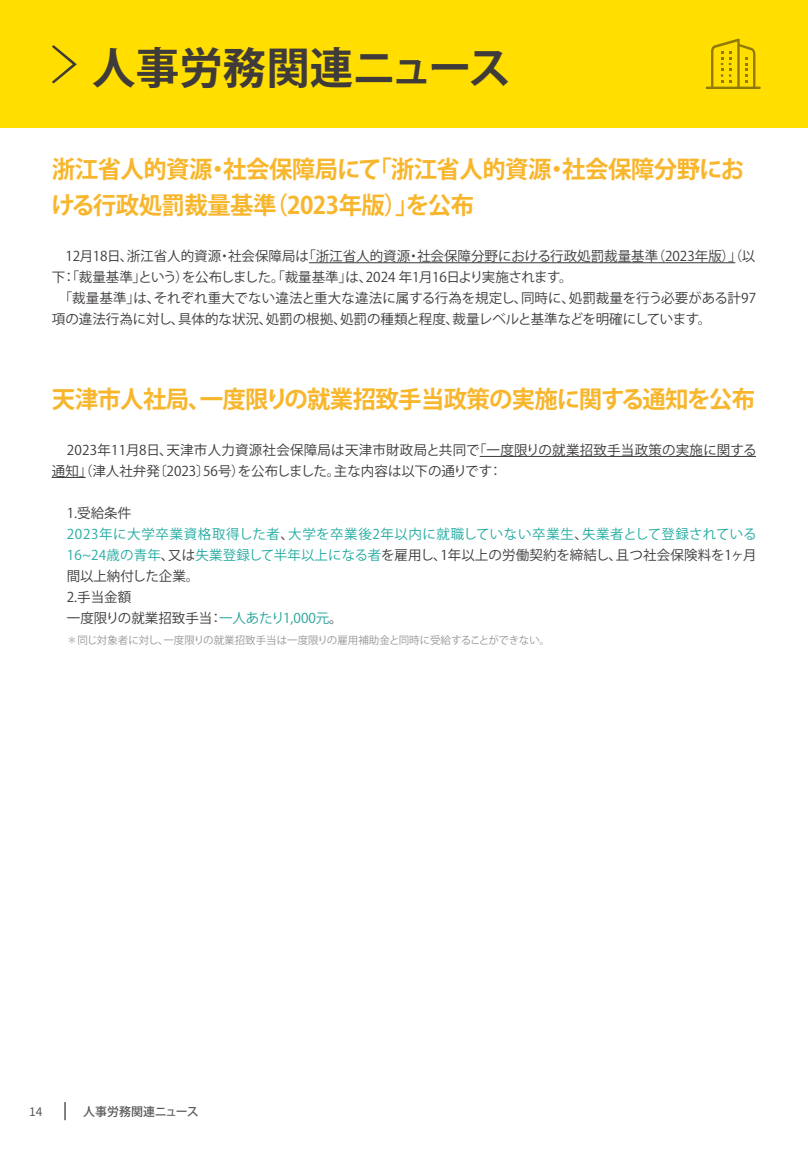
<style>
.page{position:relative;width:808px;height:1149px;background:#fff}
.page>*{position:absolute;margin:0;border:0;box-sizing:border-box;transform-origin:0 0}
.t1{font:700 43.5px "Koz Go Pro";color:#3f3b3a}
.t2{font:700 24px/36px "Koz Go Pro";letter-spacing:-.025em;color:#f8b62d}
.t3{font:13.5px/21px "Koz Go Pro";color:#3d3939}
.t4{font:13.5px/21px "Koz Go Pro";letter-spacing:.005em;color:#23aba1}
.t5{font:13.5px "Koz Go Pro";letter-spacing:-.03em;color:#3d3939}
.t6{font:500 12px "Koz Go Pro";color:#595757}
.t7{font:10.5px "Koz Go Pro";color:#97979a}
.s1{color:#3d3939}
.s2{color:#26a39a}
</style>
<div class="page">
<svg style="left:64px;top:1102px;width:2px;height:17px"></svg>
<div style="left:0;top:0;width:808px;height:128px;background:#ffde00"></div>
<svg style="left:52px;top:45px;width:25px;height:38px"></svg>
<svg style="left:706px;top:39px;width:55px;height:50px"></svg>
<hr style="left:309px;top:262px;width:426px;height:1px;background:#3d3939">
<hr style="left:480px;top:456px;width:276px;height:1px;background:#3d3939">
<hr style="left:52px;top:477px;width:34px;height:1px;background:#3d3939">
<h1 class="t1" style="left:92px;top:40px;width:420px">人事労務関連ニュース</h1>
<h2 class="t2" style="left:51px;top:153px;width:694px">浙江省人的資源・社会保障局にて「浙江省人的資源・社会保障分野における行政処罰裁量基準（2023年版）」を公布</h2>
<p class="t3" style="left:65px;top:246px;width:691px">12月18日、浙江省人的資源・社会保障局は「浙江省人的資源・社会保障分野における行政処罰裁量基準（2023年版）」（以</p>
<p class="t5" style="left:52px;top:268px;width:522px">下：「裁量基準」という）を公布しました。「裁量基準」は、2024 年1月16日より実施されます。</p>
<p class="t3" style="left:59px;top:288px;width:699px">「裁量基準」は、それぞれ重大でない違法と重大な違法に属する行為を規定し、同時に、処罰裁量を行う必要がある計97</p>
<p class="t3" style="left:52px;top:309px;width:661px">項の違法行為に対し、具体的な状況、処罰の根拠、処罰の種類と程度、裁量レベルと基準などを明確にしています。</p>
<h2 class="t2" style="left:52px;top:382px;width:705px">天津市人社局、一度限りの就業招致手当政策の実施に関する通知を公布</h2>
<p class="t3" style="left:52px;top:440px;width:706px;text-indent:15px">2023年11月8日、天津市人力資源社会保障局は天津市財政局と共同で「一度限りの就業招致手当政策の実施に関する通知」（津人社弁発〔2023〕56号）を公布しました。主な内容は以下の通りです：</p>
<p class="t4" style="left:67px;top:503px;width:691px"><span class="s1">1.受給条件<br></span>2023年に大学卒業資格取得した者<span class="s1">、</span>大学を卒業後2年以内に就職していない卒業生<span class="s1">、</span>失業者として登録されている<br>16~24歳の青年<span class="s1">、又は</span>失業登録して半年以上になる者<span class="s1">を雇用し、1年以上の労働契約を締結し、且つ社会保険料を1ヶ月間以上納付した企業。<br>2.手当金額<br>一度限りの就業招致手当：</span><span class="s2">一人あたり1,000元</span><span class="s1">。</span></p>
<p class="t7" style="left:67px;top:633px;width:485px">＊同じ対象者に対し、一度限りの就業招致手当は一度限りの雇用補助金と同時に受給することができない。</p>
<p class="t6" style="left:83px;top:1103px;width:117px">人事労務関連ニュース</p>
</div>
